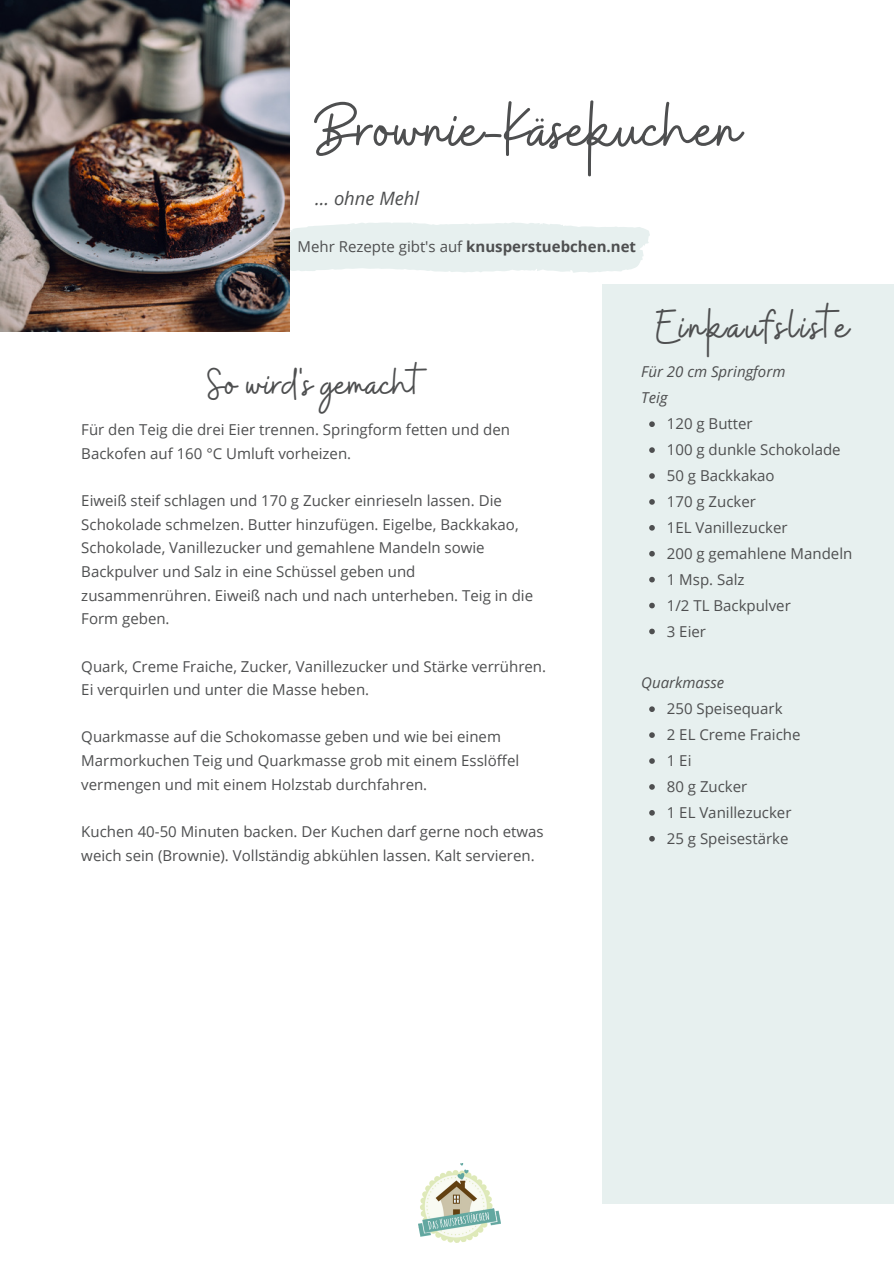
<style>
.page{position:relative;width:894px;height:1264px;background:#fff}
.page>*{position:absolute;margin:0;border:0;box-sizing:border-box;transform-origin:0 0}
.t1{font:75.3px "Buffalo";color:#4e4f50}
.t2{font:48.9px "Buffalo";letter-spacing:.05em;color:#4e4f50}
.t3{font:45px "Buffalo";color:#4e4f50}
.t4{font:italic 18.45px "Open Sans";color:#4e4f50}
.t5{font:15px/26px "Open Sans";color:#4e4f50}
.t6{font:italic 15px/26px "Open Sans";color:#4e4f50}
.s1{font-weight:700}
</style>
<div class="page">
<svg style="left:289px;top:213px;width:361px;height:71px"></svg>
<img style="left:0;top:0;width:289px;height:331px">
<img style="left:418px;top:1163px;width:82px;height:79px">
<div style="left:602px;top:284px;width:291px;height:919px;background:#e7f0ef"></div>
<svg style="left:649px;top:421px;width:5px;height:6px"></svg>
<svg style="left:649px;top:447px;width:5px;height:6px"></svg>
<svg style="left:649px;top:473px;width:5px;height:6px"></svg>
<svg style="left:649px;top:499px;width:5px;height:5px"></svg>
<svg style="left:649px;top:525px;width:5px;height:5px"></svg>
<svg style="left:649px;top:551px;width:5px;height:5px"></svg>
<svg style="left:649px;top:577px;width:5px;height:5px"></svg>
<svg style="left:649px;top:602px;width:5px;height:6px"></svg>
<svg style="left:649px;top:628px;width:5px;height:6px"></svg>
<svg style="left:649px;top:706px;width:5px;height:6px"></svg>
<svg style="left:649px;top:732px;width:5px;height:6px"></svg>
<svg style="left:649px;top:758px;width:5px;height:5px"></svg>
<svg style="left:649px;top:784px;width:5px;height:5px"></svg>
<svg style="left:649px;top:810px;width:5px;height:5px"></svg>
<svg style="left:649px;top:836px;width:5px;height:5px"></svg>
<h1 class="t1" style="left:314px;top:81px;width:428px">Brownie-Käsekuchen</h1>
<p class="t4" style="left:315px;top:185px;width:105px">... ohne Mehl</p>
<p class="t5" style="left:297px;top:233px;width:340px">Mehr Rezepte gibt's auf <span class="s1">knusperstuebchen.net</span></p>
<h2 class="t2" style="left:656px;top:295px;width:194px">Einkaufsliste</h2>
<h3 class="t3" style="left:207px;top:354px;width:214px">So wird's gemacht</h3>
<p class="t5" style="left:81px;top:417px;width:430px;line-height:23.7px">Für den Teig die drei Eier trennen. Springform fetten und den<br>Backofen auf 160 °C Umluft vorheizen.</p>
<p class="t5" style="left:81px;top:488px;width:453px;line-height:23.7px">Eiweiß steif schlagen und 170 g Zucker einrieseln lassen. Die Schokolade schmelzen. Butter hinzufügen. Eigelbe, Backkakao, Schokolade, Vanillezucker und gemahlene Mandeln sowie Backpulver und Salz in eine Schüssel geben und zusammenrühren. Eiweiß nach und nach unterheben. Teig in die Form geben.</p>
<p class="t5" style="left:81px;top:654px;width:466px;line-height:23.7px">Quark, Creme Fraiche, Zucker, Vanillezucker und Stärke verrühren.<br>Ei verquirlen und unter die Masse heben.</p>
<p class="t5" style="left:81px;top:724px;width:439px;line-height:23.7px">Quarkmasse auf die Schokomasse geben und wie bei einem<br>Marmorkuchen Teig und Quarkmasse grob mit einem Esslöffel vermengen und mit einem Holzstab durchfahren.</p>
<p class="t5" style="left:81px;top:819px;width:464px;line-height:23.7px">Kuchen 40-50 Minuten backen. Der Kuchen darf gerne noch etwas weich sein (Brownie). Vollständig abkühlen lassen. Kalt servieren.</p>
<p class="t6" style="left:641px;top:358px;width:146px">Für 20 cm Springform<br>Teig</p>
<p class="t5" style="left:666px;top:410px;width:187px">120 g Butter<br>100 g dunkle Schokolade<br>50 g Backkakao<br>170 g Zucker<br>1EL Vanillezucker<br>200 g gemahlene Mandeln<br>1 Msp. Salz<br>1/2 TL Backpulver<br>3 Eier</p>
<p class="t6" style="left:641px;top:669px;width:85px">Quarkmasse</p>
<p class="t5" style="left:666px;top:695px;width:135px">250 Speisequark<br>2 EL Creme Fraiche<br>1 Ei<br>80 g Zucker<br>1 EL Vanillezucker<br>25 g Speisestärke</p>
</div>
